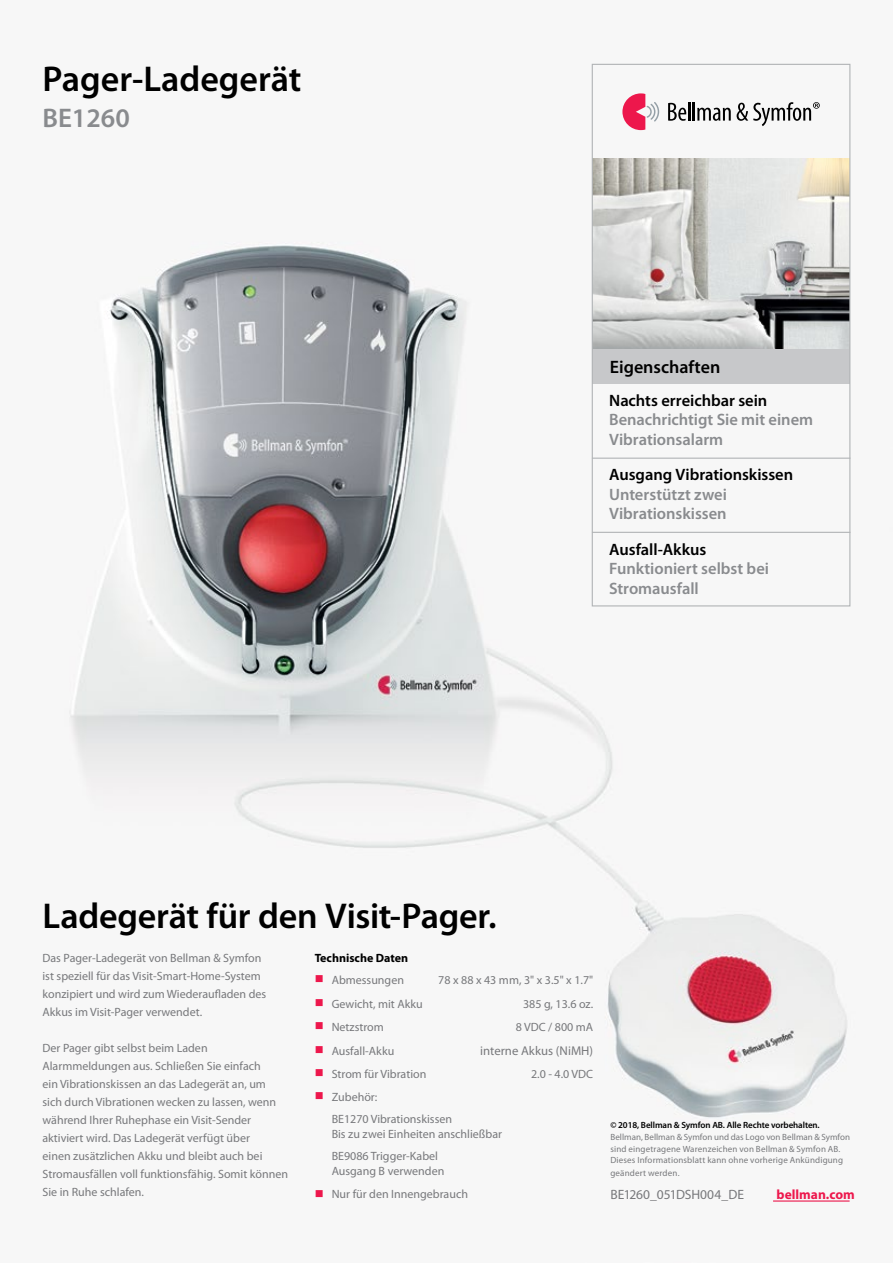
<style>
.page{position:relative;width:893px;height:1263px;background:#fff}
.page>*{position:absolute;margin:0;border:0;box-sizing:border-box;transform-origin:0 0}
.t1{font:600 36px "Myriad Pro";letter-spacing:-.005em;color:#000}
.t2{font:600 27px "Myriad Pro";color:#898b8e}
.t3{font:600 18px "Myriad Pro";color:#000}
.t4{font:600 16.5px/19.5px "Myriad Pro";letter-spacing:-.005em;color:#898b8e}
.t5{font:600 16.5px "Myriad Pro";letter-spacing:-.005em;color:#000}
.t6{font:13.5px "Myriad Pro";letter-spacing:-.015em;color:#77787b}
.t7{font:700 13.5px "Myriad Pro";color:#ed174c}
.t8{font:12.75px "Myriad Pro";color:#77787b}
.t9{font:12px/18px "Myriad Pro";color:#77787b}
.t10{font:700 12px "Myriad Pro";color:#000}
.t11{font:9px/12px "Myriad Pro";letter-spacing:.015em;color:#77787b}
.t12{font:600 9px "Myriad Pro";letter-spacing:-.01em;color:#000}
.s1{color:#ed174c}
</style>
<div class="page">
<img style="left:69px;top:63px;width:782px;height:1139px">
<img style="left:594px;top:159px;width:254px;height:190px">
<div style="left:592px;top:349px;width:258px;height:35px;background:#c7c8ca"></div>
<hr style="left:592px;top:458px;width:258px;height:1px;background:#b1b4b6">
<hr style="left:592px;top:532px;width:258px;height:1px;background:#b1b4b6">
<svg style="left:668px;top:102px;width:63px;height:19px"></svg>
<svg style="left:622px;top:93px;width:37px;height:37px"></svg>
<svg style="left:737px;top:102px;width:83px;height:24px"></svg>
<div style="left:592px;top:64px;width:258px;height:542px;border:1px solid #b1b4b6"></div>
<hr style="left:773px;top:1200px;width:77px;height:1px;background:#ed174c">
<svg style="left:324px;top:1100px;width:12px;height:1px"></svg>
<h1 class="t1" style="left:43px;top:56px;width:260px">Pager-Ladegerät</h1>
<h2 class="t2" style="left:43px;top:101px;width:89px">BE1260</h2>
<h3 class="t3" style="left:610px;top:355px;width:112px">Eigenschaften</h3>
<h3 class="t5" style="left:609px;top:390px;width:160px">Nachts erreichbar sein</h3>
<h3 class="t4" style="left:609px;top:410px;width:206px">Benachrichtigt Sie mit einem<br>Vibrationsalarm</h3>
<h3 class="t5" style="left:609px;top:464px;width:186px">Ausgang Vibrationskissen</h3>
<h3 class="t4" style="left:609px;top:484px;width:119px">Unterstützt zwei<br>Vibrationskissen</h3>
<h3 class="t5" style="left:609px;top:538px;width:99px">Ausfall-Akkus</h3>
<h3 class="t4" style="left:609px;top:558px;width:161px">Funktioniert selbst bei<br>Stromausfall</h3>
<h1 class="t1" style="left:43px;top:893px;width:456px">Ladegerät für den Visit-Pager.</h1>
<p class="t9" style="left:43px;top:948px;width:225px">Das Pager-Ladegerät von Bellman &amp; Symfon ist speziell für das Visit-Smart-Home-System konzipiert und wird zum Wiederaufladen des Akkus im Visit-Pager verwendet.</p>
<p class="t9" style="left:43px;top:1038px;width:247px">Der Pager gibt selbst beim Laden Alarmmeldungen aus. Schließen Sie einfach<br>ein Vibrationskissen an das Ladegerät an, um sich durch Vibrationen wecken zu lassen, wenn während Ihrer Ruhephase ein Visit-Sender aktiviert wird. Das Ladegerät verfügt über<br>einen zusätzlichen Akku und bleibt auch bei Stromausfällen voll funktionsfähig. Somit können Sie in Ruhe schlafen.</p>
<p class="t10" style="left:315px;top:950px;width:95px">Technische Daten</p>
<p class="t9" style="left:315px;top:970px;width:91px"><span class="s1">■</span> Abmessungen</p>
<p class="t9" style="left:438px;top:970px;width:156px">78 x 88 x 43 mm, 3" x 3.5" x 1.7"</p>
<p class="t9" style="left:315px;top:994px;width:110px"><span class="s1">■</span> Gewicht, mit Akku</p>
<p class="t9" style="left:523px;top:994px;width:72px">385 g, 13.6 oz.</p>
<p class="t9" style="left:315px;top:1017px;width:71px"><span class="s1">■</span> Netzstrom</p>
<p class="t9" style="left:516px;top:1017px;width:79px">8 VDC / 800 mA</p>
<p class="t9" style="left:315px;top:1042px;width:81px"><span class="s1">■</span> Ausfall-Akku</p>
<p class="t8" style="left:480px;top:1043px;width:115px">interne Akkus (NiMH)</p>
<p class="t9" style="left:315px;top:1064px;width:113px"><span class="s1">■</span> Strom für Vibration</p>
<p class="t9" style="left:531px;top:1064px;width:64px">2.0 - 4.0 VDC</p>
<p class="t9" style="left:332px;top:1085px;width:122px;line-height:22.2px;text-indent:-17px"><span class="s1">■</span> Zubehör:<br>BE1270 Vibrationskissen</p>
<p class="t9" style="left:332px;top:1123px;width:172px;line-height:22.2px">Bis zu zwei Einheiten anschließbar<br>BE9086 Trigger-Kabel</p>
<p class="t9" style="left:332px;top:1162px;width:114px">Ausgang B verwenden</p>
<p class="t9" style="left:315px;top:1185px;width:155px"><span class="s1">■</span> Nur für den Innengebrauch</p>
<p class="t6" style="left:610px;top:1186px;width:135px">BE1260_051DSH004_DE</p>
<p class="t7" style="left:777px;top:1186px;width:80px">bellman.com</p>
<p class="t12" style="left:610px;top:1119px;width:211px">© 2018, Bellman &amp; Symfon AB. Alle Rechte vorbehalten.</p>
<p class="t11" style="left:610px;top:1131px;width:241px">Bellman, Bellman &amp; Symfon und das Logo von Bellman &amp; Symfon sind eingetragene Warenzeichen von Bellman &amp; Symfon AB.<br>Dieses Informationsblatt kann ohne vorherige Ankündigung geändert werden.</p>
</div>
